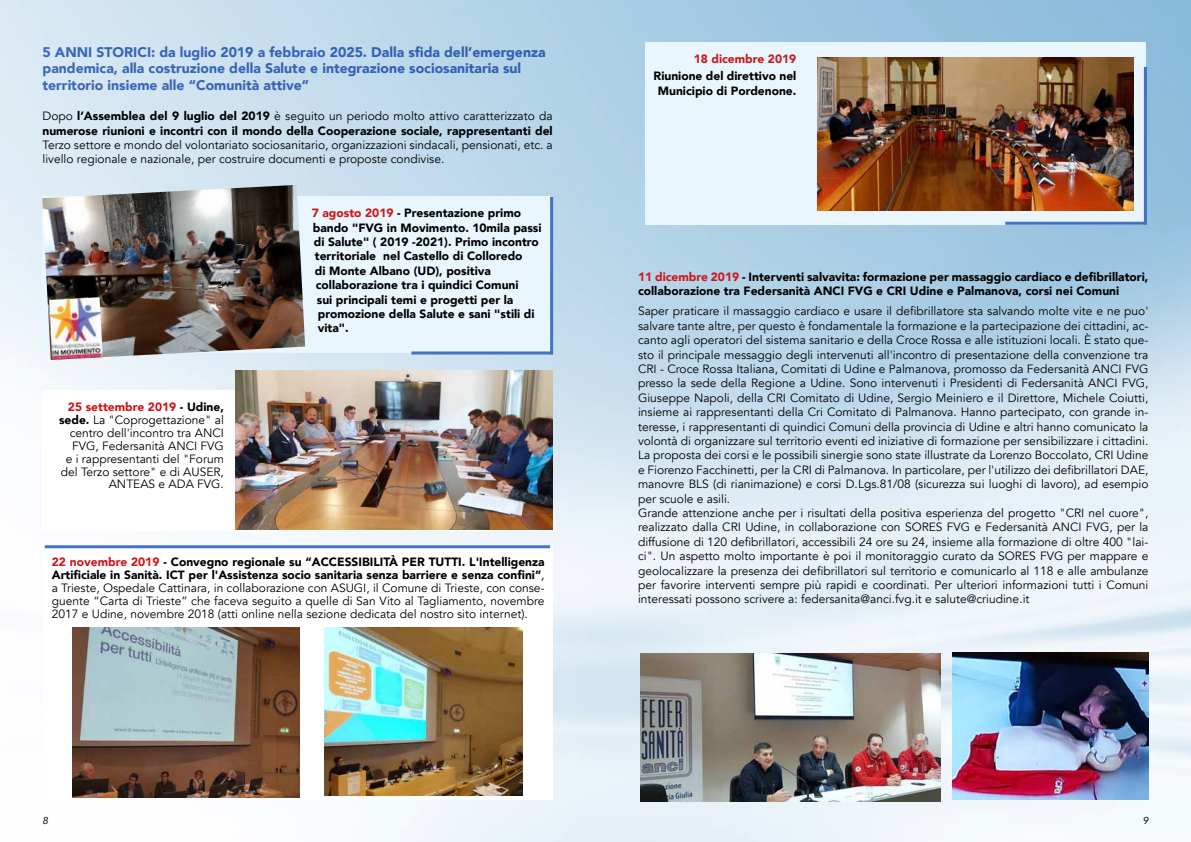
<style>
.page{position:relative;width:1191px;height:842px;background:#fff}
.page>*{position:absolute;margin:0;border:0;box-sizing:border-box;transform-origin:0 0}
.t1{font:900 14px/16.8px "Avenir";color:#4472c4}
.t2{font:12px/14.4px "Avenir";color:#000}
.t3{font:900 12px/14.4px "Avenir";color:#000}
.t4{font:900 12px "Avenir";color:#cd1719}
.t5{font:italic 10px "Avenir";color:#000}
.s1{font-weight:400}
.s2{font-weight:900;color:#cd1719}
.s3{font-weight:900}
.s4{color:#cd1719}
.s5{font-style:italic}
</style>
<div class="page">
<img style="left:0;top:0;width:1191px;height:842px">
<img style="left:640px;top:654px;width:300px;height:147px">
<img style="left:952px;top:652px;width:196px;height:147px">
<div style="left:645px;top:43px;width:500px;height:182px;background:#eaf6fe"></div>
<div style="left:42px;top:390px;width:509px;height:140px;background:#fff"></div>
<img style="left:235px;top:371px;width:318px;height:159px">
<div style="left:43px;top:545px;width:510px;height:254px;background:#fff"></div>
<img style="left:324px;top:628px;width:198px;height:167px">
<img style="left:73px;top:628px;width:227px;height:169px">
<div style="left:42px;top:197px;width:511px;height:156px;background:#eaf6fe"></div>
<img style="left:42px;top:185px;width:263px;height:175px">
<img style="left:49px;top:297px;width:54px;height:63px">
<hr style="left:411px;top:351px;width:142px;height:3px;background:#4472c4">
<hr style="left:1005px;top:222px;width:141px;height:3px;background:#4472c4">
<hr style="left:550px;top:197px;width:3px;height:157px;background:#4472c4">
<hr style="left:1143px;top:67px;width:3px;height:158px;background:#4472c4">
<hr style="left:45px;top:545px;width:505px;height:3px;background:#4472c4">
<img style="left:817px;top:58px;width:316px;height:152px">
<p class="t1" style="left:43px;top:43px;width:504px">5 ANNI STORICI: da luglio 2019 a febbraio 2025. Dalla sfida dell’emergenza pandemica, alla costruzione della Salute e integrazione sociosanitaria sul territorio insieme alle “Comunità attive”</p>
<p class="t3" style="left:43px;top:109px;width:512px"><span class="s1">Dopo</span> l’Assemblea del 9 luglio del 2019 <span class="s1">è seguito un periodo molto attivo caratterizzato da </span>numerose riunioni e incontri con il mondo della Cooperazione sociale, rappresentanti del</p>
<p class="t2" style="left:43px;top:138px;width:511px">Terzo settore e mondo del volontariato sociosanitario, organizzazioni sindacali, pensionati, etc. a livello regionale e nazionale, per costruire documenti e proposte condivise.</p>
<p class="t2" style="left:59px;top:400px;width:166px;line-height:12.9px;text-align:right"><span class="s2">25 settembre 2019</span> <span class="s3">- Udine, sede.</span> La "Coprogettazione" al centro dell'incontro tra ANCI<br>FVG, Federsanità ANCI FVG<br>e i rappresentanti del "Forum del Terzo settore" e di AUSER,<br>ANTEAS e ADA FVG.</p>
<p class="t3" style="left:312px;top:206px;width:211px"><span class="s4">7 agosto 2019</span> - Presentazione primo</p>
<p class="t3" style="left:313px;top:220px;width:230px">bando "FVG in Movimento. 10mila passi</p>
<p class="t3" style="left:314px;top:234px;width:227px">di Salute" ( 2019 -2021). Primo incontro</p>
<p class="t3" style="left:315px;top:249px;width:209px">territoriale nel Castello di Colloredo</p>
<p class="t3" style="left:315px;top:263px;width:178px">di Monte Albano (UD), positiva</p>
<p class="t3" style="left:316px;top:278px;width:204px">collaborazione tra i quindici Comuni</p>
<p class="t3" style="left:317px;top:292px;width:198px">sui principali temi e progetti per la</p>
<p class="t3" style="left:318px;top:306px;width:218px">promozione della Salute e sani "stili di</p>
<p class="t3" style="left:318px;top:321px;width:32px">vita".</p>
<p class="t2" style="left:52px;top:555px;width:494px;line-height:12.9px;text-align:justify"><span class="s2">22 novembre 2019</span> <span class="s3">- Convegno regionale su “ACCESSIBILITÀ PER TUTTI. L'Intelligenza Artificiale in Sanità. ICT per l'Assistenza socio sanitaria senza barriere e senza confini”</span><span class="s5">, </span>a Trieste, Ospedale Cattinara, in collaborazione con ASUGI, il Comune di Trieste, con conse&shy;guente “Carta di Trieste” che faceva seguito a quelle di San Vito al Tagliamento, novembre 2017 e Udine, novembre 2018 (atti online nella sezione dedicata del nostro sito internet).</p>
<p class="t4" style="left:693px;top:49px;width:104px">18 dicembre 2019</p>
<p class="t3" style="left:653px;top:69px;width:144px;text-align:center">Riunione del direttivo nel<br>Municipio di Pordenone.</p>
<p class="t3" style="left:638px;top:269px;width:512px"><span class="s4">11 dicembre 2019</span> - Interventi salvavita: formazione per massaggio cardiaco e defibrillatori, collaborazione tra Federsanità ANCI FVG e CRI Udine e Palmanova, corsi nei Comuni</p>
<p class="t2" style="left:638px;top:304px;width:512px">Saper praticare il massaggio cardiaco e usare il defibrillatore sta salvando molte vite e ne puo' salvare tante altre, per questo è fondamentale la formazione e la partecipazione dei cittadini, ac&shy;canto agli operatori del sistema sanitario e della Croce Rossa e alle istituzioni locali. È stato que&shy;sto il principale messaggio degli intervenuti all'incontro di presentazione della convenzione tra CRI - Croce Rossa Italiana, Comitati di Udine e Palmanova, promosso da Federsanità ANCI FVG presso la sede della Regione a Udine. Sono intervenuti i Presidenti di Federsanità ANCI FVG, Giuseppe Napoli, della CRI Comitato di Udine, Sergio Meiniero e il Direttore, Michele Coiutti, insieme ai rappresentanti della Cri Comitato di Palmanova. Hanno partecipato, con grande in&shy;teresse, i rappresentanti di quindici Comuni della provincia di Udine e altri hanno comunicato la volontà di organizzare sul territorio eventi ed iniziative di formazione per sensibilizzare i cittadini.<br>La proposta dei corsi e le possibili sinergie sono state illustrate da Lorenzo Boccolato, CRI Udine e Fiorenzo Facchinetti, per la CRI di Palmanova. In particolare, per l'utilizzo dei defibrillatori DAE, manovre BLS (di rianimazione) e corsi D.Lgs.81/08 (sicurezza sui luoghi di lavoro), ad esempio per scuole e asili.<br>Grande attenzione anche per i risultati della positiva esperienza del progetto "CRI nel cuore", realizzato dalla CRI Udine, in collaborazione con SORES FVG e Federsanità ANCI FVG, per la diffusione di 120 defibrillatori, accessibili 24 ore su 24, insieme alla formazione di oltre 400 "lai&shy;ci". Un aspetto molto importante è poi il monitoraggio curato da SORES FVG per mappare e geolocalizzare la presenza dei defibrillatori sul territorio e comunicarlo al 118 e alle ambulanze per favorire interventi sempre più rapidi e coordinati. Per ulteriori informazioni tutti i Comuni interessati possono scrivere a: federsanita@anci.fvg.it e salute@criudine.it</p>
<p class="t5" style="left:43px;top:814px;width:7px">8</p>
<p class="t5" style="left:1142px;top:814px;width:7px">9</p>
</div>
